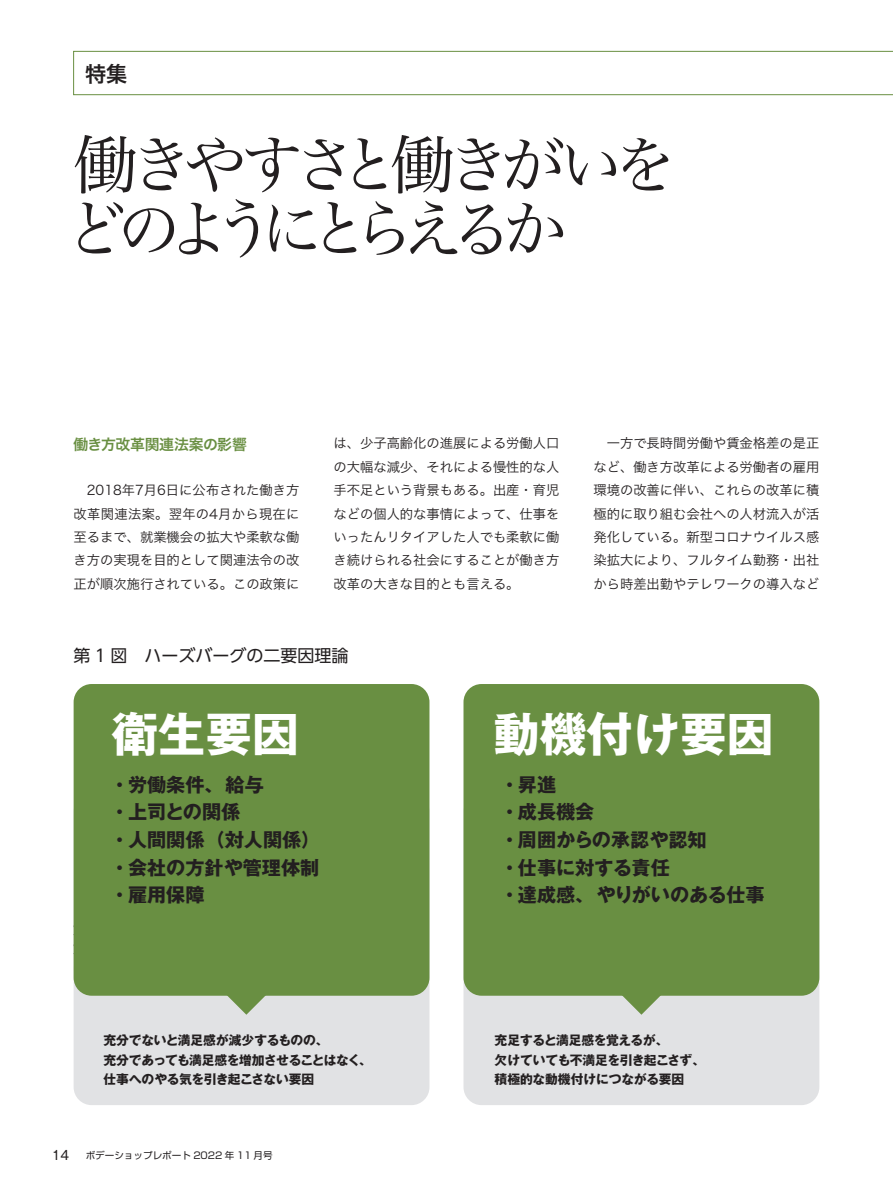
<style>
.page{position:relative;width:893px;height:1191px;background:#fff}
.page>*{position:absolute;margin:0;border:0;box-sizing:border-box;transform-origin:0 0}
.t1{font:63.75px/63.8px "Hira Min Pro W3";letter-spacing:-.165em;color:#231f20}
.t2{font:700 46.8px "Gothic MB101 Pro";color:#fff}
.t3{font:21.3px "Hira Kaku Pro W6";color:#231f20}
.t4{font:700 19.2px/27.6px "Gothic MB101 Pro";color:#231f20}
.t5{font:16.95px "UD Shin Go Pro";color:#231f20}
.t6{font:14.85px "Hira Kaku Pro W6";letter-spacing:-.02em;color:#698f42}
.t7{font:13.35px/23.4px "Hira Kaku Pro W3";color:#231f20;text-align:justify}
.t8{font:700 12.75px/19.2px "Gothic MB101 Pro";letter-spacing:-.025em;color:#231f20}
.t9{font:12.75px "Gothic MB101 Pro";color:#231f20}
.t10{font:9.6px "Shin Go Pro";color:#231f20}
</style>
<div class="page">
<svg style="left:73px;top:51px;width:820px;height:44px"></svg>
<div style="left:74px;top:793px;width:355px;height:312px;background:#e1e2e4;border-radius:18px"></div>
<div style="left:463px;top:793px;width:356px;height:312px;background:#e1e2e4;border-radius:18px"></div>
<div style="left:74px;top:684px;width:355px;height:311px;background:#698f42;border-radius:18px"></div>
<div style="left:463px;top:684px;width:356px;height:311px;background:#698f42;border-radius:18px"></div>
<svg style="left:220px;top:995px;width:53px;height:19px"></svg>
<svg style="left:615px;top:995px;width:53px;height:19px"></svg>
<h3 class="t3" style="left:85px;top:55px;width:44px">特集</h3>
<h1 class="t1" style="left:63px;top:127px;width:616px">働きやすさと働きがいをどのようにとらえるか</h1>
<p class="t6" style="left:74px;top:431px;width:175px">働き方改革関連法案の影響</p>
<p class="t7" style="left:74px;top:477px;width:227px">　2018年7月6日に公布された働き方改革関連法案。翌年の4月から現在に至るまで、就業機会の拡大や柔軟な働き方の実現を目的として関連法令の改正が順次施行されている。この政策に</p>
<p class="t7" style="left:334px;top:431px;width:227px">は、少子高齢化の進展による労働人口の大幅な減少、それによる慢性的な人手不足という背景もある。出産・育児などの個人的な事情によって、仕事をいったんリタイアした人でも柔軟に働き続けられる社会にすることが働き方改革の大きな目的とも言える。</p>
<p class="t5" style="left:74px;top:642px;width:276px">第 1 図　ハーズバーグの二要因理論</p>
<p class="t7" style="left:593px;top:431px;width:227px">　一方で長時間労働や賃金格差の是正など、働き方改革による労働者の雇用環境の改善に伴い、これらの改革に積極的に取り組む会社への人材流入が活発化している。新型コロナウイルス感染拡大により、フルタイム勤務・出社から時差出勤やテレワークの導入など</p>
<h2 class="t2" style="left:112px;top:695px;width:189px">衛生要因</h2>
<h2 class="t2" style="left:493px;top:695px;width:282px">動機付け要因</h2>
<h3 class="t4" style="left:110px;top:768px;width:212px">・労働条件、給与<br>・上司との関係<br>・人間関係（対人関係）・会社の方針や管理体制・雇用保障</h3>
<h3 class="t4" style="left:500px;top:768px;width:266px">・昇進<br>・成長機会<br>・周囲からの承認や認知<br>・仕事に対する責任<br>・達成感、やりがいのある仕事</h3>
<p class="t8" style="left:103px;top:1029px;width:270px">充分でないと満足感が減少するものの、<br>充分であっても満足感を増加させることはなく、仕事へのやる気を引き起こさない要因</p>
<p class="t8" style="left:495px;top:1029px;width:212px">充足すると満足感を覚えるが、<br>欠けていても不満足を引き起こさず、積極的な動機付けにつながる要因</p>
<p class="t9" style="left:52px;top:1144px;width:19px">14</p>
<p class="t10" style="left:86px;top:1147px;width:189px">ボデーショップレポート 2022 年 11 月号</p>
</div>
